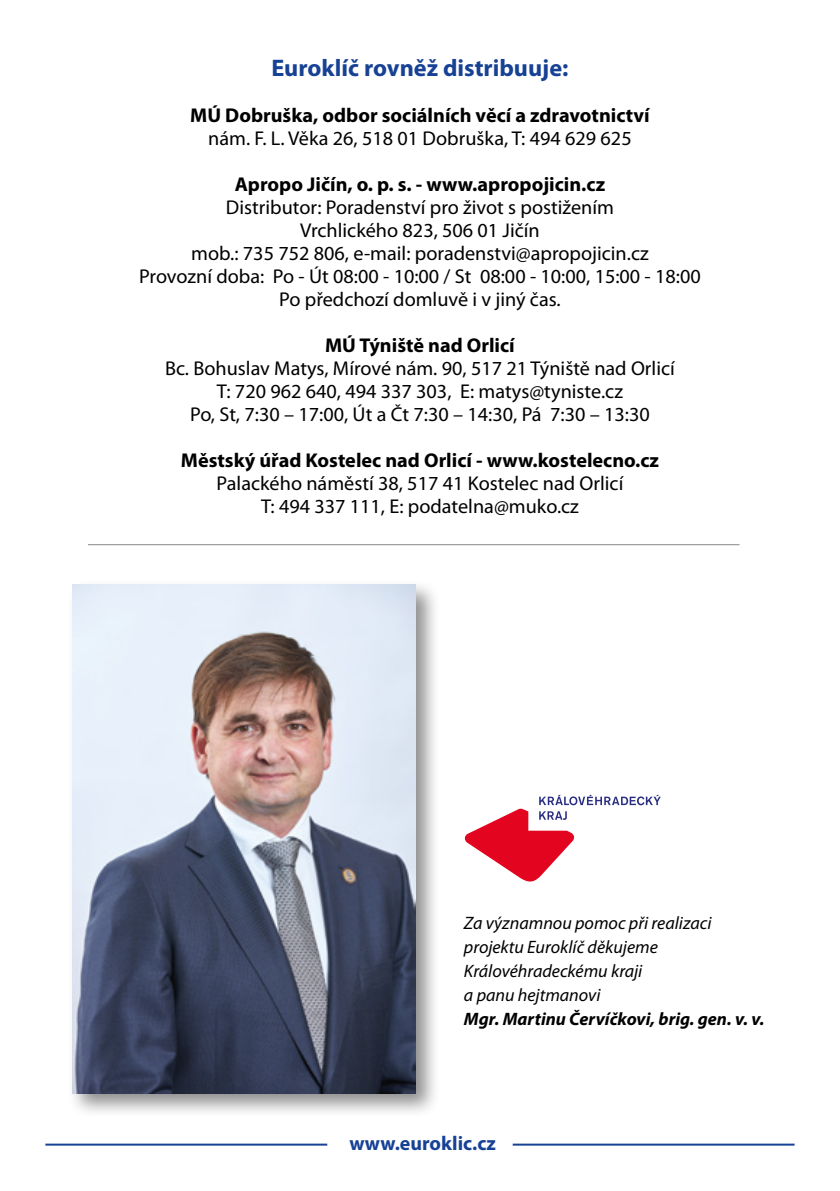
<style>
.page{position:relative;width:840px;height:1191px;background:#fff}
.page>*{position:absolute;margin:0;border:0;box-sizing:border-box;transform-origin:0 0}
.t1{font:700 24px "Myriad Pro";color:#164194}
.t2{font:20px/23px "Myriad Pro";color:#000;text-align:center}
.t3{font:700 20px "Myriad Pro";color:#000}
.t4{font:700 20px "Myriad Pro";color:#164194}
.t5{font:italic 18px/24px "Myriad Pro";color:#000}
.t6{font:italic 700 18px "Myriad Pro";color:#000}
</style>
<div class="page">
<hr style="left:45px;top:1143px;width:282px;height:2px;background:#164194">
<hr style="left:512px;top:1143px;width:282px;height:2px;background:#164194">
<div style="left:67px;top:578px;width:373px;height:540px;background:#000;opacity:.45"></div>
<img style="left:73px;top:584px;width:342px;height:509px">
<svg style="left:464px;top:795px;width:196px;height:87px"></svg>
<hr style="left:88px;top:544px;width:651px;height:1px;background:#878787">
<p class="t1" style="left:271px;top:52px;width:298px">Euroklíč rovněž distribuuje:</p>
<p class="t3" style="left:190px;top:102px;width:460px">MÚ Dobruška, odbor sociálních věcí a zdravotnictví</p>
<p class="t2" style="left:208px;top:127px;width:424px">nám. F. L. Věka 26, 518 01 Dobruška, T: 494 629 625</p>
<p class="t3" style="left:235px;top:171px;width:371px">Apropo Jičín, o. p. s. - www.apropojicin.cz</p>
<p class="t2" style="left:139px;top:196px;width:563px">Distributor: Poradenství pro život s postižením<br>Vrchlického 823, 506 01 Jičín<br>mob.: 735 752 806, e-mail: poradenstvi@apropojicin.cz<br>Provozní doba: Po - Út 08:00 - 10:00 / St 08:00 - 10:00, 15:00 - 18:00<br>Po předchozí domluvě i v jiný čas.</p>
<p class="t3" style="left:325px;top:332px;width:191px">MÚ Týniště nad Orlicí</p>
<p class="t2" style="left:165px;top:357px;width:511px">Bc. Bohuslav Matys, Mírové nám. 90, 517 21 Týniště nad Orlicí<br>T: 720 962 640, 494 337 303, E: matys@tyniste.cz<br>Po, St, 7:30 – 17:00, Út a Čt 7:30 – 14:30, Pá 7:30 – 13:30</p>
<p class="t3" style="left:181px;top:447px;width:479px">Městský úřad Kostelec nad Orlicí - www.kostelecno.cz</p>
<p class="t2" style="left:216px;top:472px;width:408px">Palackého náměstí 38, 517 41 Kostelec nad Orlicí<br>T: 494 337 111, E: podatelna@muko.cz</p>
<p class="t5" style="left:463px;top:911px;width:249px">Za významnou pomoc při realizaci projektu Euroklíč děkujeme<br>Královéhradeckému kraji<br>a panu hejtmanovi</p>
<p class="t6" style="left:463px;top:1007px;width:302px">Mgr. Martinu Červíčkovi, brig. gen. v. v.</p>
<p class="t4" style="left:349px;top:1129px;width:148px">www.euroklic.cz</p>
</div>
